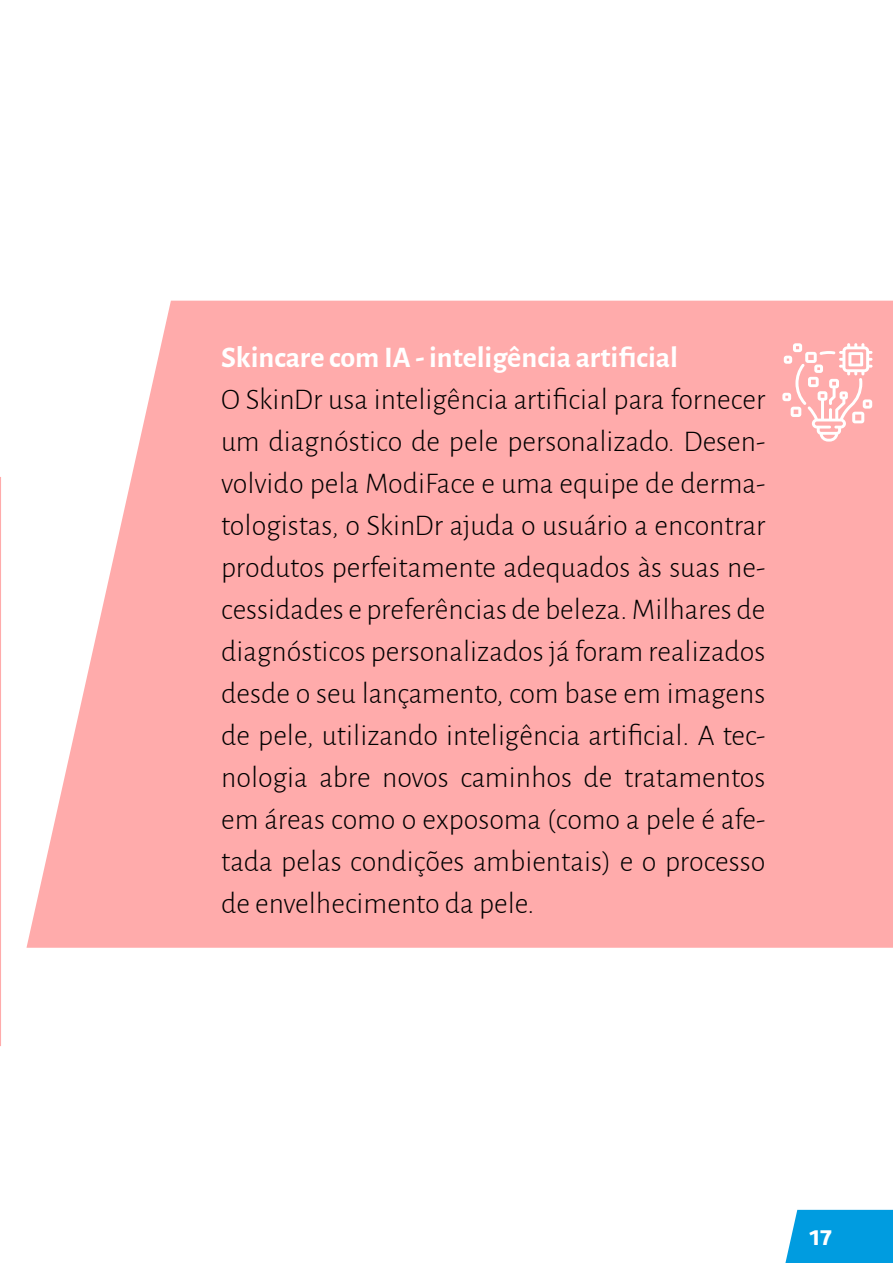
<style>
.page{position:relative;width:893px;height:1263px;background:#fff}
.page>*{position:absolute;margin:0;border:0;box-sizing:border-box;transform-origin:0 0}
.t1{font:300 30px/42px "Alegreya Sans";color:#000;text-align:justify}
.t2{font:700 30px "Alegreya Sans";color:#fff}
.t3{font:900 21px "Campuni";color:#fff}
</style>
<div class="page">
<svg style="left:27px;top:301px;width:866px;height:647px;background:#ffb2b2"></svg>
<div style="left:785px;top:1210px;width:108px;height:53px;background:#009ce0"></div>
<hr style="left:0;top:477px;width:1px;height:569px;background:#ffabab">
<svg style="left:782px;top:343px;width:90px;height:99px"></svg>
<p class="t2" style="left:221px;top:335px;width:459px">Skincare com IA - inteligência artificial</p>
<p class="t1" style="left:221px;top:377px;width:546px">O SkinDr usa inteligência artificial para fornecer um diagnóstico de pele personalizado. Desen&shy;volvido pela ModiFace e uma equipe de derma&shy;tologistas, o SkinDr ajuda o usuário a encontrar produtos perfeitamente adequados às suas ne&shy;cessidades e preferências de beleza. Milhares de diagnósticos personalizados já foram realizados desde o seu lançamento, com base em imagens de pele, utilizando inteligência artificial. A tec&shy;nologia abre novos caminhos de tratamentos em áreas como o exposoma (como a pele é afe&shy;tada pelas condições ambientais) e o processo de envelhecimento da pele.</p>
<p class="t3" style="left:809px;top:1223px;width:25px">17</p>
</div>
